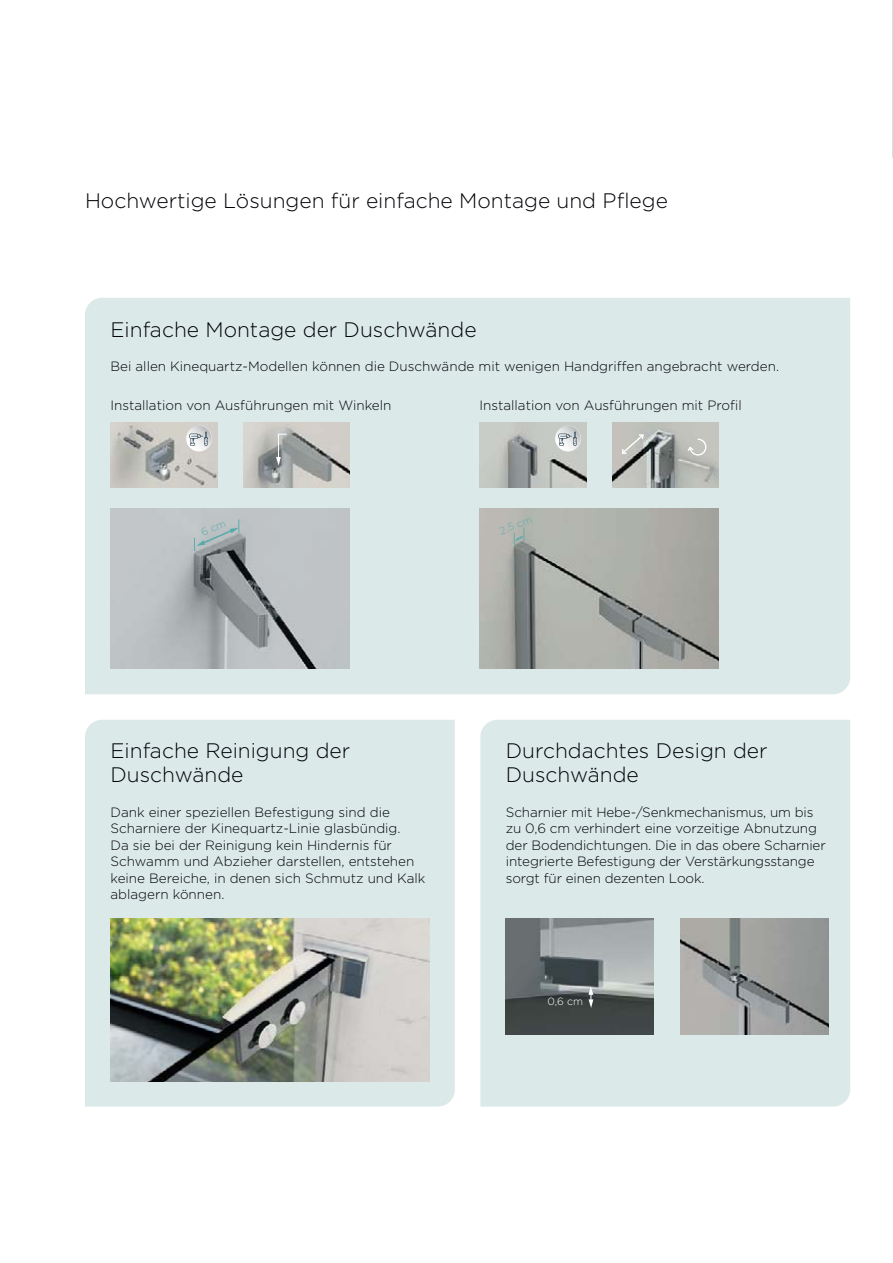
<style>
.page{position:relative;width:893px;height:1263px;background:#fff}
.page>*{position:absolute;margin:0;border:0;box-sizing:border-box;transform-origin:0 0}
.t1{font:300 21px/24px "Gotham";color:#000207}
.t2{font:300 13.5px/16.5px "Gotham";color:#000207}
.t3{font:300 10.5px "Gotham";color:#60acaa}
.t4{font:300 10.5px "Gotham";color:#fff}
</style>
<div class="page">
<div style="left:85px;top:298px;width:765px;height:396px;background:#dce9e9"></div>
<div style="left:85px;top:720px;width:370px;height:387px;background:#dce9e9"></div>
<div style="left:480px;top:720px;width:370px;height:387px;background:#dce9e9"></div>
<img style="left:111px;top:509px;width:239px;height:160px">
<img style="left:479px;top:509px;width:240px;height:160px">
<img style="left:111px;top:422px;width:106px;height:66px">
<img style="left:479px;top:422px;width:107px;height:66px">
<img style="left:243px;top:422px;width:107px;height:66px">
<img style="left:612px;top:422px;width:107px;height:66px">
<img style="left:506px;top:919px;width:148px;height:116px">
<img style="left:681px;top:919px;width:148px;height:116px">
<svg style="left:622px;top:434px;width:22px;height:20px"></svg>
<svg style="left:687px;top:439px;width:19px;height:17px"></svg>
<svg style="left:514px;top:528px;width:10px;height:18px"></svg>
<svg style="left:276px;top:433px;width:11px;height:33px"></svg>
<svg style="left:588px;top:986px;width:5px;height:22px"></svg>
<svg style="left:186px;top:426px;width:26px;height:25px"></svg>
<svg style="left:189px;top:426px;width:23px;height:24px"></svg>
<svg style="left:555px;top:426px;width:26px;height:25px"></svg>
<svg style="left:558px;top:426px;width:23px;height:24px"></svg>
<img style="left:111px;top:919px;width:318px;height:162px">
<svg style="left:892px;top:0;width:1px;height:158px"></svg>
<svg style="left:194px;top:519px;width:45px;height:32px"></svg>
<h1 class="t1" style="left:85px;top:190px;width:584px">Hochwertige Lösungen für einfache Montage und Pflege</h1>
<h1 class="t1" style="left:111px;top:319px;width:368px">Einfache Montage der Duschwände</h1>
<p class="t2" style="left:111px;top:359px;width:670px">Bei allen Kinequartz-Modellen können die Duschwände mit wenigen Handgriffen angebracht werden.</p>
<p class="t2" style="left:111px;top:398px;width:282px">Installation von Ausführungen mit Winkeln</p>
<p class="t2" style="left:479px;top:398px;width:264px">Installation von Ausführungen mit Profil</p>
<p class="t3" style="left:498px;top:527px;width:36px;rotate:-21deg">2,5 cm</p>
<h1 class="t1" style="left:111px;top:740px;width:241px">Einfache Reinigung der<br>Duschwände</h1>
<h1 class="t1" style="left:506px;top:740px;width:263px">Durchdachtes Design der<br>Duschwände</h1>
<p class="t2" style="left:111px;top:805px;width:316px">Dank einer speziellen Befestigung sind die Scharniere der Kinequartz-Linie glasbündig.<br>Da sie bei der Reinigung kein Hindernis für Schwamm und Abzieher darstellen, entstehen keine Bereiche, in denen sich Schmutz und Kalk ablagern können.</p>
<p class="t2" style="left:506px;top:805px;width:321px">Scharnier mit Hebe-/Senkmechanismus, um bis zu 0,6 cm verhindert eine vorzeitige Abnutzung der Bodendichtungen. Die in das obere Scharnier integrierte Befestigung der Verstärkungsstange sorgt für einen dezenten Look.</p>
<p class="t4" style="left:547px;top:997px;width:37px">0,6 cm</p>
</div>
